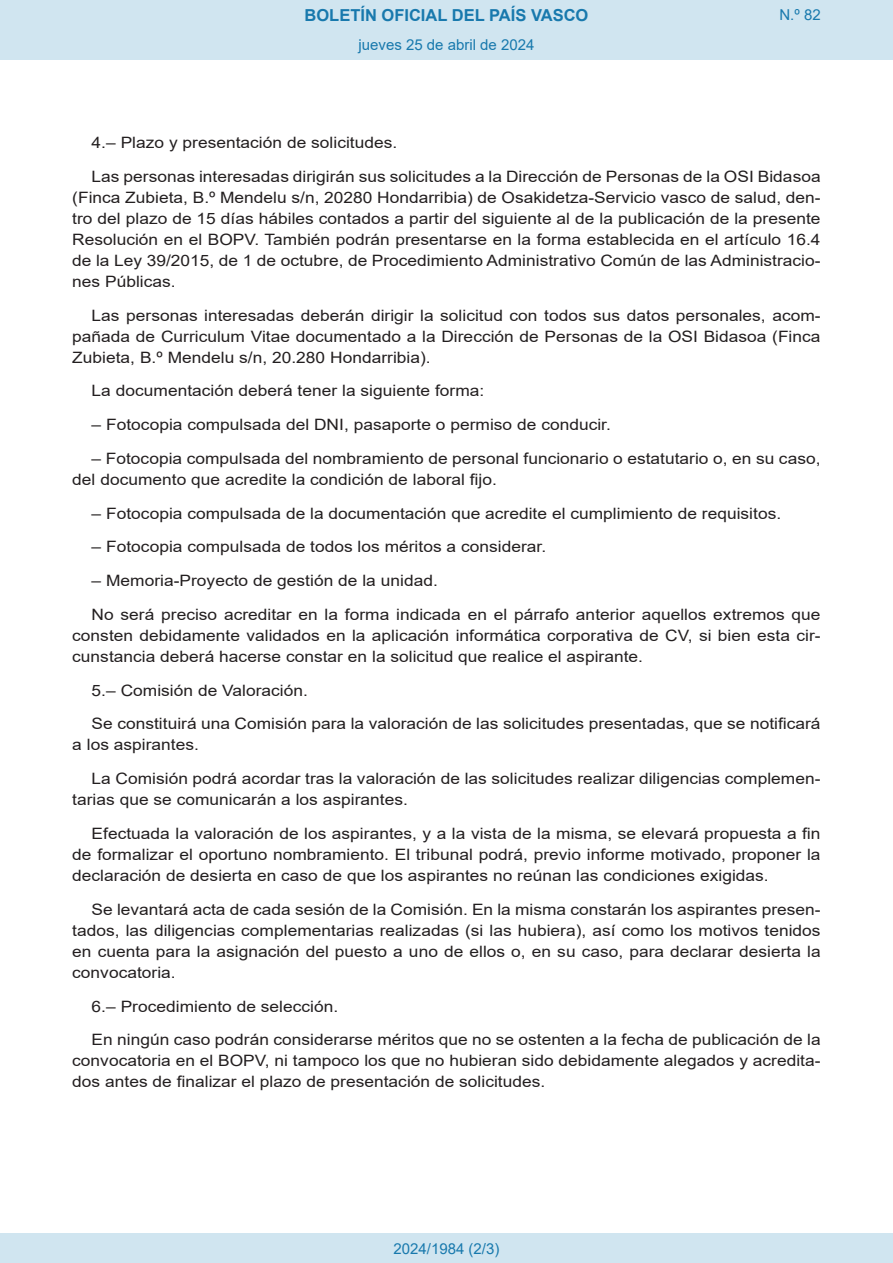
<style>
.page{position:relative;width:893px;height:1263px;background:#fff}
.page>*{position:absolute;margin:0;border:0;box-sizing:border-box;transform-origin:0 0}
.t1{font:700 16.5px "Arial";color:#1879ad}
.BOPVDetalle{font:15.6px/21px "Arial";color:#231f20;text-align:justify;scale:1.11 1}
.Paginacion_Centro{font:15px "Arial";color:#1879ad}
</style>
<div class="page">
<div style="left:0;top:0;width:893px;height:60px;background:#d0e5f0"></div>
<div style="left:0;top:1233px;width:893px;height:30px;background:#d0e5f0"></div>
<p class="t1" style="left:305px;top:3px;width:285px">BOLETÍN OFICIAL DEL PAÍS VASCO</p>
<p class="Paginacion_Centro" style="left:358px;top:35px;width:177px">jueves 25 de abril de 2024</p>
<p class="Paginacion_Centro" style="left:779px;top:5px;width:43px">N.º 82</p>
<p class="BOPVDetalle" style="left:92px;top:132px;width:277px">4.– Plazo y presentación de solicitudes.</p>
<p class="BOPVDetalle" style="left:72px;top:166px;width:676px;text-indent:19px">Las personas interesadas dirigirán sus solicitudes a la Dirección de Personas de la OSI Bidasoa (Finca Zubieta, B.º Mendelu s/n, 20280 Hondarribia) de Osakidetza-Servicio vasco de salud, den&shy;tro del plazo de 15 días hábiles contados a partir del siguiente al de la publicación de la presente Resolución en el BOPV. También podrán presentarse en la forma establecida en el artículo 16.4 de la Ley 39/2015, de 1 de octubre, de Procedimiento Administrativo Común de las Administracio&shy;nes Públicas.</p>
<p class="BOPVDetalle" style="left:72px;top:305px;width:676px;text-indent:19px">Las personas interesadas deberán dirigir la solicitud con todos sus datos personales, acom&shy;pañada de Curriculum Vitae documentado a la Dirección de Personas de la OSI Bidasoa (Finca Zubieta, B.º Mendelu s/n, 20.280 Hondarribia).</p>
<p class="BOPVDetalle" style="left:92px;top:380px;width:355px">La documentación deberá tener la siguiente forma:</p>
<p class="BOPVDetalle" style="left:92px;top:414px;width:469px">– Fotocopia compulsada del DNI, pasaporte o permiso de conducir.</p>
<p class="BOPVDetalle" style="left:72px;top:448px;width:676px;text-indent:19px">– Fotocopia compulsada del nombramiento de personal funcionario o estatutario o, en su caso, del documento que acredite la condición de laboral fijo.</p>
<p class="BOPVDetalle" style="left:92px;top:503px;width:623px">– Fotocopia compulsada de la documentación que acredite el cumplimiento de requisitos.</p>
<p class="BOPVDetalle" style="left:92px;top:536px;width:411px">– Fotocopia compulsada de todos los méritos a considerar.</p>
<p class="BOPVDetalle" style="left:92px;top:570px;width:313px">– Memoria-Proyecto de gestión de la unidad.</p>
<p class="BOPVDetalle" style="left:72px;top:604px;width:676px;text-indent:19px">No será preciso acreditar en la forma indicada en el párrafo anterior aquellos extremos que consten debidamente validados en la aplicación informática corporativa de CV, si bien esta cir&shy;cunstancia deberá hacerse constar en la solicitud que realice el aspirante.</p>
<p class="BOPVDetalle" style="left:92px;top:680px;width:196px">5.– Comisión de Valoración.</p>
<p class="BOPVDetalle" style="left:72px;top:713px;width:676px;text-indent:19px">Se constituirá una Comisión para la valoración de las solicitudes presentadas, que se notificará a los aspirantes.</p>
<p class="BOPVDetalle" style="left:72px;top:768px;width:676px;text-indent:19px">La Comisión podrá acordar tras la valoración de las solicitudes realizar diligencias complemen&shy;tarias que se comunicarán a los aspirantes.</p>
<p class="BOPVDetalle" style="left:72px;top:823px;width:676px;text-indent:19px">Efectuada la valoración de los aspirantes, y a la vista de la misma, se elevará propuesta a fin de formalizar el oportuno nombramiento. El tribunal podrá, previo informe motivado, proponer la declaración de desierta en caso de que los aspirantes no reúnan las condiciones exigidas.</p>
<p class="BOPVDetalle" style="left:72px;top:899px;width:676px;text-indent:19px">Se levantará acta de cada sesión de la Comisión. En la misma constarán los aspirantes presen&shy;tados, las diligencias complementarias realizadas (si las hubiera), así como los motivos tenidos en cuenta para la asignación del puesto a uno de ellos o, en su caso, para declarar desierta la convocatoria.</p>
<p class="BOPVDetalle" style="left:92px;top:995px;width:224px">6.– Procedimiento de selección.</p>
<p class="BOPVDetalle" style="left:72px;top:1029px;width:676px;text-indent:19px">En ningún caso podrán considerarse méritos que no se ostenten a la fecha de publicación de la convocatoria en el BOPV, ni tampoco los que no hubieran sido debidamente alegados y acredita&shy;dos antes de finalizar el plazo de presentación de solicitudes.</p>
<p class="Paginacion_Centro" style="left:393px;top:1238px;width:107px">2024/1984 (2/3)</p>
</div>
